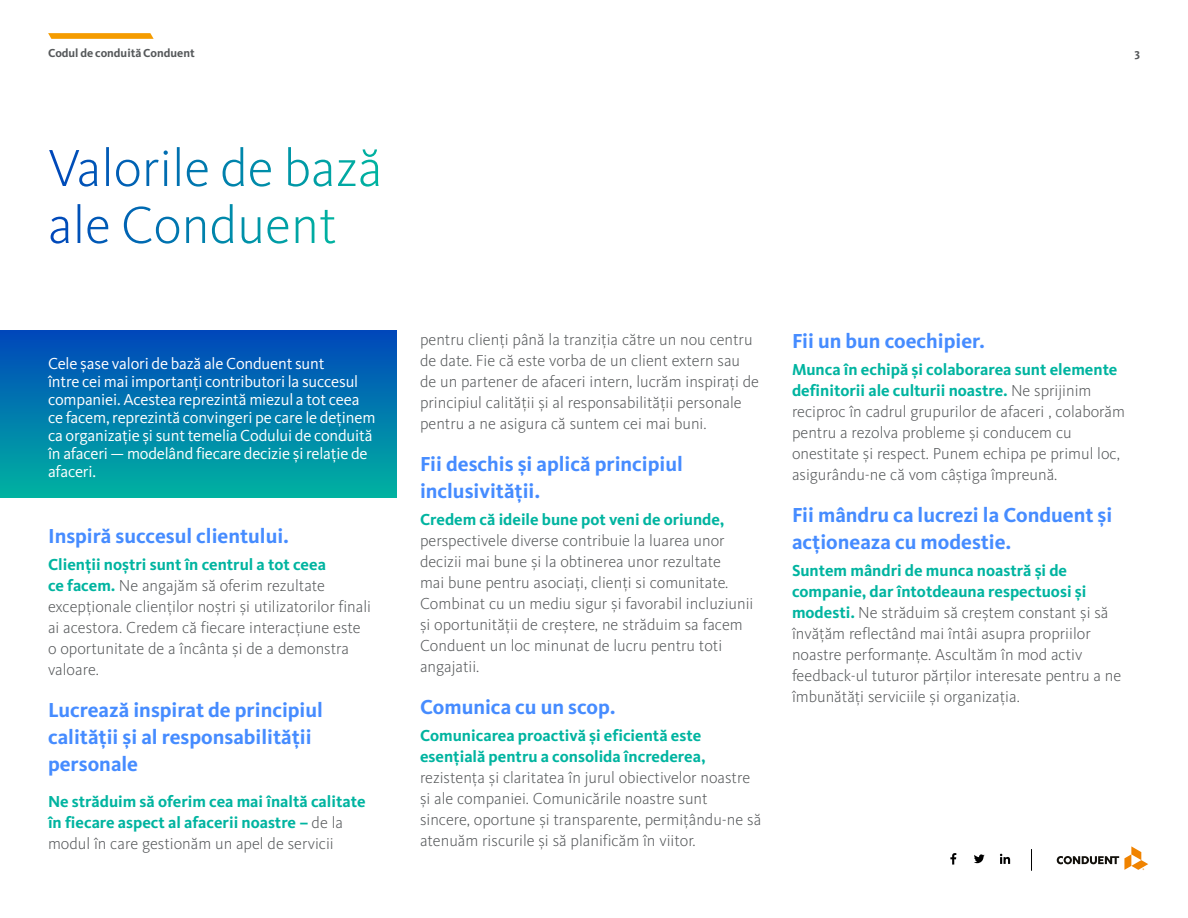
<style>
.page{position:relative;width:1188px;height:918px;background:#fff}
.page>*{position:absolute;margin:0;border:0;box-sizing:border-box;transform-origin:0 0}
.t1{font:700 21px/27px "Kievit Pro";color:#468cff}
.t2{font:300 16.5px/21px "Kievit Pro";color:#55585a}
.t3{font:16.5px/18px "Kievit Pro";letter-spacing:-.01em;color:#fff}
.t4{font:700 16.5px/21px "Kievit Pro";color:#00b4a0}
.t5{font:700 12px "Kievit Pro";color:#55585a}
.s1{font-weight:700;color:#00b4a0}
.s2{font-weight:300;color:#55585a}
</style>
<div class="page">
<svg style="left:974px;top:854px;width:11px;height:9px"></svg>
<svg style="left:1000px;top:854px;width:10px;height:10px"></svg>
<svg style="left:950px;top:853px;width:6px;height:12px"></svg>
<svg style="left:1031px;top:849px;width:1px;height:22px"></svg>
<svg style="left:1057px;top:846px;width:91px;height:24px"></svg>
<div style="left:0;top:331px;width:397px;height:167px;background:linear-gradient(to bottom,#0047ba,#00b3a0)"></div>
<svg style="left:48px;top:33px;width:106px;height:6px"></svg>
<svg style="left:51px;top:204px;width:284px;height:40px"></svg>
<svg style="left:49px;top:147px;width:330px;height:40px"></svg>
<p class="t5" style="left:48px;top:46px;width:148px">Codul de conduită Conduent</p>
<p class="t5" style="left:1134px;top:46px;width:7px">3</p>
<p class="t3" style="left:48px;top:354px;width:329px">Cele şase valori de bază ale Conduent sunt<br>între cei mai importanţi contributori la succesul companiei. Acestea reprezintă miezul a tot ceea ce facem, reprezintă convingeri pe care le deţinem ca organizaţie şi sunt temelia Codului de conduită în afaceri — modelând fiecare decizie şi relaţie de afaceri.</p>
<p class="t1" style="left:48px;top:522px;width:243px">Inspiră succesul clientului.</p>
<p class="t2" style="left:48px;top:554px;width:325px"><span class="s1">Clienții noștri sunt în centrul a tot ceea<br>ce facem.</span> Ne angajăm să oferim rezultate excepționale clienților noștri și utilizatorilor finali ai acestora. Credem că fiecare interacțiune este o oportunitate de a încânta și de a demonstra valoare.</p>
<p class="t1" style="left:48px;top:696px;width:276px">Lucrează inspirat de principiul calității și al responsabilității personale</p>
<p class="t4" style="left:48px;top:791px;width:319px">Ne străduim să oferim cea mai înaltă calitate în fiecare aspect al afacerii noastre – <span class="s2">de la modul în care gestionăm un apel de servicii</span></p>
<p class="t2" style="left:420px;top:329px;width:341px">pentru clienți până la tranziția către un nou centru de date. Fie că este vorba de un client extern sau de un partener de afaceri intern, lucrăm inspirați de principiul calității și al responsabilității personale pentru a ne asigura că suntem cei mai buni.</p>
<p class="t1" style="left:420px;top:450px;width:264px">Fii deschis și aplică principiul inclusivității.</p>
<p class="t4" style="left:420px;top:509px;width:306px">Credem că ideile bune pot veni de oriunde,</p>
<p class="t2" style="left:420px;top:530px;width:335px">perspectivele diverse contribuie la luarea unor decizii mai bune și la obtinerea unor rezultate<br>mai bune pentru asociați, clienți si comunitate.<br>Combinat cu un mediu sigur și favorabil incluziunii și oportunității de creștere, ne străduim sa facem Conduent un loc minunat de lucru pentru toti angajatii.</p>
<p class="t1" style="left:420px;top:693px;width:197px">Comunica cu un scop.</p>
<p class="t4" style="left:420px;top:725px;width:287px">Comunicarea proactivă și eficientă este esențială pentru a consolida încrederea,</p>
<p class="t2" style="left:420px;top:767px;width:343px">rezistența și claritatea în jurul obiectivelor noastre și ale companiei. Comunicările noastre sunt sincere, oportune și transparente, permițându-ne să atenuăm riscurile și să planificăm în viitor.</p>
<p class="t1" style="left:792px;top:327px;width:195px">Fii un bun coechipier.</p>
<p class="t2" style="left:792px;top:359px;width:335px"><span class="s1">Munca în echipă și colaborarea sunt elemente definitorii ale culturii noastre.</span> Ne sprijinim reciproc în cadrul grupurilor de afaceri , colaborăm pentru a rezolva probleme și conducem cu onestitate și respect. Punem echipa pe primul loc, asigurându-ne că vom câștiga împreună.</p>
<p class="t1" style="left:792px;top:501px;width:322px">Fii mândru ca lucrezi la Conduent și acționeaza cu modestie.</p>
<p class="t2" style="left:792px;top:560px;width:331px"><span class="s1">Suntem mândri de munca noastră și de companie, dar întotdeauna respectuosi și modesti.</span> Ne străduim să creștem constant și să învățăm reflectând mai întâi asupra propriilor noastre performanțe. Ascultăm în mod activ feedback-ul tuturor părților interesate pentru a ne îmbunătăți serviciile și organizația.</p>
</div>
